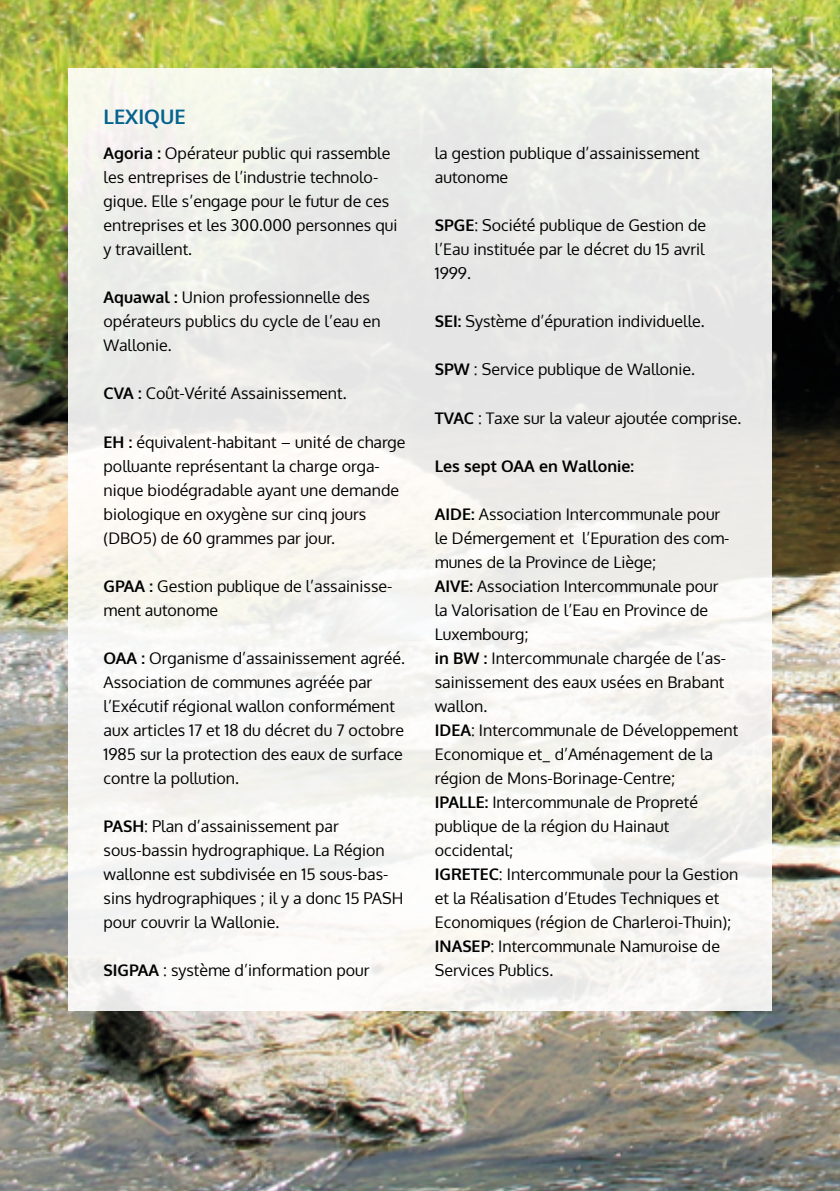
<style>
.page{position:relative;width:840px;height:1191px;background:#fff}
.page>*{position:absolute;margin:0;border:0;box-sizing:border-box;transform-origin:0 0}
.Style_de_paragraphe{font:700 20px "Oxygen";color:#03628e}
.t1{font:16px/24px "Oxygen";color:#000}
.t2{font:700 16px "Oxygen";color:#000}
.s1{font-weight:700}
</style>
<div class="page">
<img style="left:0;top:0;width:839px;height:1191px">
<div style="left:68px;top:68px;width:703px;height:943px;background:linear-gradient(to bottom,#e9eae7,#faf8f6)"></div>
<p class="Style_de_paragraphe" style="left:103px;top:104px;width:84px">LEXIQUE</p>
<p class="t1" style="left:103px;top:142px;width:295px"><span class="s1">Agoria :</span> Opérateur public qui rassemble les entreprises de l’industrie technolo&shy;gique. Elle s’engage pour le futur de ces entreprises et les 300.000 personnes qui y travaillent.</p>
<p class="t1" style="left:103px;top:286px;width:278px"><span class="s1">Aquawal :</span> Union professionnelle des opérateurs publics du cycle de l’eau en<br>Wallonie.</p>
<p class="t1" style="left:103px;top:382px;width:244px"><span class="s1">CVA :</span> Coût-Vérité Assainissement.</p>
<p class="t1" style="left:103px;top:430px;width:303px"><span class="s1">EH :</span> équivalent-habitant – unité de charge polluante représentant la charge orga&shy;nique biodégradable ayant une demande biologique en oxygène sur cinq jours (DBO5) de 60 grammes par jour.</p>
<p class="t1" style="left:103px;top:574px;width:290px"><span class="s1">GPAA :</span> Gestion publique de l’assainisse&shy;ment autonome</p>
<p class="t1" style="left:103px;top:646px;width:303px"><span class="s1">OAA :</span> Organisme d’assainissement agréé.<br>Association de communes agréée par l’Exécutif régional wallon conformément aux articles 17 et 18 du décret du 7 octobre 1985 sur la protection des eaux de surface contre la pollution.</p>
<p class="t1" style="left:103px;top:814px;width:301px"><span class="s1">PASH</span>: Plan d’assainissement par sous-bassin hydrographique. La Région wallonne est subdivisée en 15 sous-bas&shy;sins hydrographiques ; il y a donc 15 PASH pour couvrir la Wallonie.</p>
<p class="t1" style="left:103px;top:958px;width:267px"><span class="s1">SIGPAA</span> : système d’information pour</p>
<p class="t1" style="left:434px;top:142px;width:266px">la gestion publique d’assainissement autonome</p>
<p class="t1" style="left:434px;top:214px;width:273px;text-align:justify"><span class="s1">SPGE</span>: Société publique de Gestion de l’Eau instituée par le décret du 15 avril 1999.</p>
<p class="t1" style="left:434px;top:310px;width:271px"><span class="s1">SEI:</span> Système d’épuration individuelle.</p>
<p class="t1" style="left:434px;top:358px;width:261px"><span class="s1">SPW</span> : Service publique de Wallonie.</p>
<p class="t1" style="left:434px;top:406px;width:308px"><span class="s1">TVAC</span> : Taxe sur la valeur ajoutée comprise.</p>
<p class="t2" style="left:434px;top:456px;width:201px">Les sept OAA en Wallonie:</p>
<p class="t1" style="left:434px;top:502px;width:296px"><span class="s1">AIDE:</span> Association Intercommunale pour le Démergement et l’Epuration des com&shy;munes de la Province de Liège;</p>
<p class="t1" style="left:434px;top:574px;width:285px"><span class="s1">AIVE:</span> Association Intercommunale pour la Valorisation de l’Eau en Province de<br>Luxembourg;</p>
<p class="t1" style="left:434px;top:646px;width:292px;text-align:justify"><span class="s1">in BW :</span> Intercommunale chargée de l’as&shy;sainissement des eaux usées en Brabant wallon.</p>
<p class="t1" style="left:434px;top:718px;width:305px"><span class="s1">IDEA</span>: Intercommunale de Développement<br>Economique et_ d’Aménagement de la région de Mons-Borinage-Centre;</p>
<p class="t1" style="left:434px;top:790px;width:264px"><span class="s1">IPALLE:</span> Intercommunale de Propreté</p>
<p class="t1" style="left:434px;top:814px;width:236px">publique de la région du Hainaut occidental;</p>
<p class="t1" style="left:434px;top:862px;width:305px"><span class="s1">IGRETEC</span>: Intercommunale pour la Gestion et la Réalisation d’Etudes Techniques et<br>Economiques (région de Charleroi-Thuin);</p>
<p class="t1" style="left:434px;top:934px;width:286px"><span class="s1">INASEP</span>: Intercommunale Namuroise de<br>Services Publics.</p>
</div>
